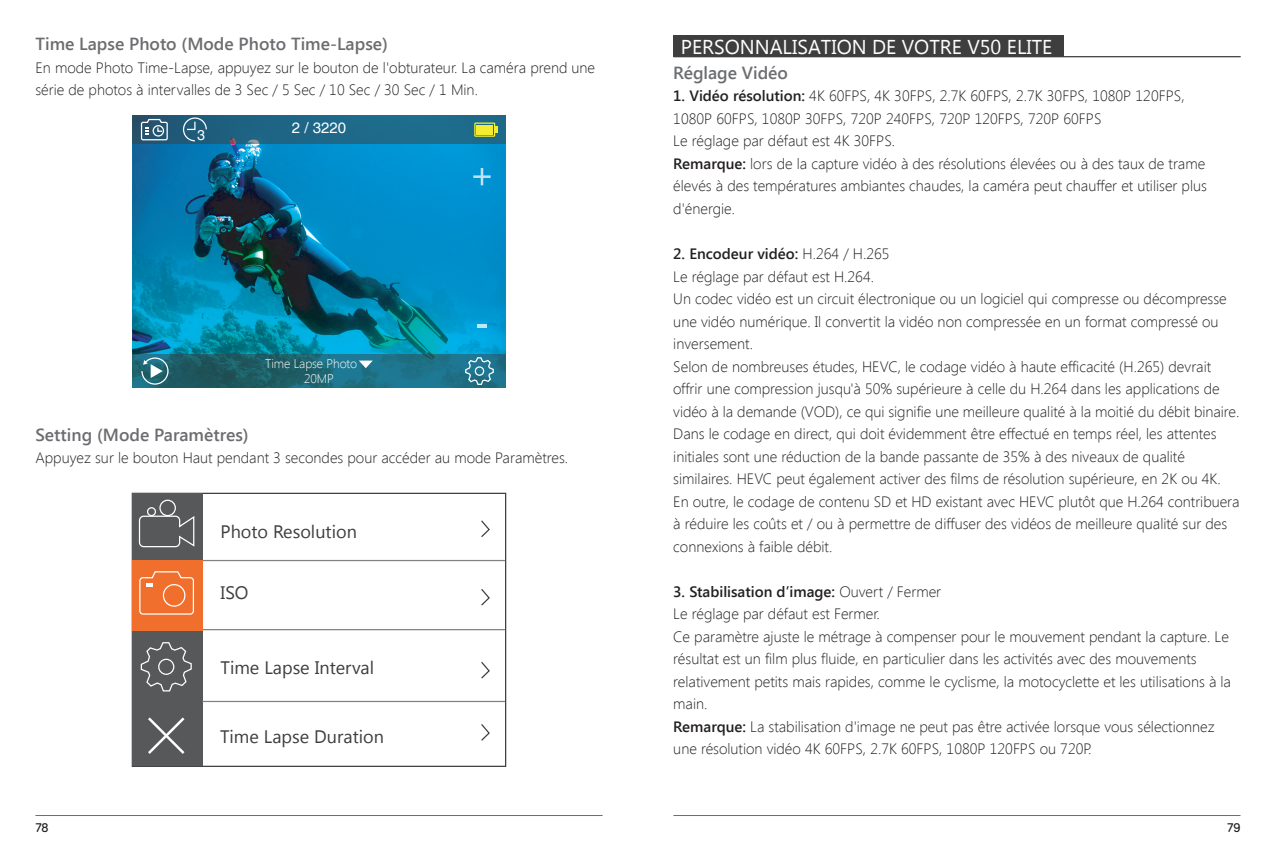
<style>
.page{position:relative;width:1276px;height:851px;background:#fff}
.page>*{position:absolute;margin:0;border:0;box-sizing:border-box;transform-origin:0 0}
.t1{font:20px "Segoe UI";color:#fff}
.t2{font:18px "Segoe UI";color:#3e3e3f}
.t3{font:600 17.5px "Segoe UI";color:#6c6d70}
.t4{font:300 15px/22.5px "Segoe UI";color:#231f20}
.t5{font:15px "Helvetica";color:#fff}
.t6{font:14.25px "Helvetica";color:#fff}
.t7{font:300 12.5px/15.5px "Segoe UI";letter-spacing:-.01em;color:#fff}
.t8{font:12.5px "Replica";color:#231f20}
.s1{font-weight:600}
</style>
<div class="page">
<hr style="left:673px;top:56px;width:567px;height:1px;background:#3e3e3f">
<div style="left:673px;top:35px;width:391px;height:22px;background:#3e3e3f"></div>
<img style="left:132px;top:144px;width:373px;height:210px">
<div style="left:132px;top:115px;width:373px;height:29px;background:linear-gradient(to right,#235775,#1c7193)"></div>
<svg style="left:132px;top:354px;width:373px;height:34px;background:#1e6777"></svg>
<div style="left:474px;top:122px;width:21px;height:15px;border:1px solid #f4ed2f"></div>
<svg style="left:494px;top:126px;width:3px;height:7px"></svg>
<div style="left:476px;top:125px;width:17px;height:9px;background:#f4ed2f"></div>
<svg style="left:141px;top:357px;width:28px;height:28px"></svg>
<svg style="left:359px;top:360px;width:14px;height:8px"></svg>
<svg style="left:464px;top:356px;width:30px;height:29px"></svg>
<div style="left:475px;top:366px;width:9px;height:10px;border:1px solid #fff;border-radius:50%"></div>
<svg style="left:473px;top:168px;width:18px;height:17px"></svg>
<svg style="left:477px;top:324px;width:10px;height:3px"></svg>
<svg style="left:182px;top:117px;width:25px;height:25px"></svg>
<svg style="left:140px;top:118px;width:28px;height:23px"></svg>
<div style="left:132px;top:492px;width:374px;height:274px;background:#fff;border:1px solid #3e3e3f"></div>
<div style="left:132px;top:493px;width:70px;height:273px;background:#57585a"></div>
<svg style="left:148px;top:717px;width:37px;height:37px"></svg>
<svg style="left:138px;top:514px;width:57px;height:34px"></svg>
<div style="left:159px;top:499px;width:17px;height:17px;border:1px solid #fff;border-radius:50%"></div>
<div style="left:147px;top:507px;width:9px;height:9px;border:1px solid #fff;border-radius:50%"></div>
<svg style="left:140px;top:642px;width:52px;height:50px"></svg>
<div style="left:158px;top:658px;width:16px;height:16px;border:1px solid #fff;border-radius:50%"></div>
<hr style="left:202px;top:560px;width:303px;height:1px;background:#808285">
<hr style="left:202px;top:629px;width:303px;height:1px;background:#808285">
<hr style="left:202px;top:700px;width:303px;height:2px;background:#808285">
<div style="left:132px;top:560px;width:70px;height:70px;background:#f06f2d"></div>
<svg style="left:139px;top:571px;width:55px;height:44px"></svg>
<div style="left:163px;top:584px;width:22px;height:22px;border:1px solid #fff;border-radius:50%"></div>
<svg style="left:481px;top:520px;width:9px;height:17px"></svg>
<svg style="left:481px;top:589px;width:9px;height:17px"></svg>
<svg style="left:481px;top:662px;width:9px;height:17px"></svg>
<svg style="left:481px;top:724px;width:9px;height:17px"></svg>
<hr style="left:35px;top:815px;width:567px;height:1px;background:#6c6d70">
<hr style="left:673px;top:815px;width:567px;height:1px;background:#6c6d70">
<p class="t3" style="left:35px;top:32px;width:354px">Time Lapse Photo (Mode Photo Time-Lapse)</p>
<p class="t4" style="left:35px;top:56px;width:561px">En mode Photo Time-Lapse, appuyez sur le bouton de l'obturateur. La caméra prend une série de photos à intervalles de 3 Sec / 5 Sec / 10 Sec / 30 Sec / 1 Min.</p>
<p class="t6" style="left:197px;top:127px;width:9px">3</p>
<p class="t5" style="left:292px;top:119px;width:56px">2 / 3220</p>
<p class="t7" style="left:304px;top:355px;width:54px;text-indent:-39px">Time Lapse Photo<br>20MP</p>
<p class="t3" style="left:35px;top:422px;width:215px">Setting (Mode Paramètres)</p>
<p class="t4" style="left:35px;top:446px;width:534px">Appuyez sur le bouton Haut pendant 3 secondes pour accéder au mode Paramètres.</p>
<p class="t2" style="left:220px;top:518px;width:138px">Photo Resolution</p>
<p class="t2" style="left:220px;top:580px;width:30px">ISO</p>
<p class="t2" style="left:220px;top:655px;width:155px">Time Lapse Interval</p>
<p class="t2" style="left:220px;top:723px;width:165px">Time Lapse Duration</p>
<p class="t1" style="left:681px;top:33px;width:373px">PERSONNALISATION DE VOTRE V50 ELITE</p>
<p class="t3" style="left:673px;top:60px;width:116px">Réglage Vidéo</p>
<p class="t4" style="left:673px;top:84px;width:535px"><span class="s1">1. Vidéo résolution:</span> 4K 60FPS, 4K 30FPS, 2.7K 60FPS, 2.7K 30FPS, 1080P 120FPS, 1080P 60FPS, 1080P 30FPS, 720P 240FPS, 720P 120FPS, 720P 60FPS<br>Le réglage par défaut est 4K 30FPS.<br><span class="s1">Remarque:</span> lors de la capture vidéo à des résolutions élevées ou à des taux de trame élevés à des températures ambiantes chaudes, la caméra peut chauffer et utiliser plus d'énergie.</p>
<p class="t4" style="left:673px;top:242px;width:568px"><span class="s1">2. Encodeur vidéo:</span> H.264 / H.265<br>Le réglage par défaut est H.264.<br>Un codec vidéo est un circuit électronique ou un logiciel qui compresse ou décompresse une vidéo numérique. Il convertit la vidéo non compressée en un format compressé ou inversement.<br>Selon de nombreuses études, HEVC, le codage vidéo à haute efficacité (H.265) devrait offrir une compression jusqu'à 50% supérieure à celle du H.264 dans les applications de vidéo à la demande (VOD), ce qui signifie une meilleure qualité à la moitié du débit binaire.<br>Dans le codage en direct, qui doit évidemment être effectué en temps réel, les attentes initiales sont une réduction de la bande passante de 35% à des niveaux de qualité similaires. HEVC peut également activer des films de résolution supérieure, en 2K ou 4K.<br>En outre, le codage de contenu SD et HD existant avec HEVC plutôt que H.264 contribuera à réduire les coûts et / ou à permettre de diffuser des vidéos de meilleure qualité sur des connexions à faible débit.</p>
<p class="t4" style="left:673px;top:579px;width:559px"><span class="s1">3. Stabilisation d’image:</span> Ouvert / Fermer<br>Le réglage par défaut est Fermer.<br>Ce paramètre ajuste le métrage à compenser pour le mouvement pendant la capture. Le résultat est un film plus fluide, en particulier dans les activités avec des mouvements relativement petits mais rapides, comme le cyclisme, la motocyclette et les utilisations à la main.<br><span class="s1">Remarque:</span> La stabilisation d'image ne peut pas être activée lorsque vous sélectionnez une résolution vidéo 4K 60FPS, 2.7K 60FPS, 1080P 120FPS ou 720P.</p>
<p class="t8" style="left:35px;top:820px;width:15px">78</p>
<p class="t8" style="left:1227px;top:820px;width:15px">79</p>
</div>
